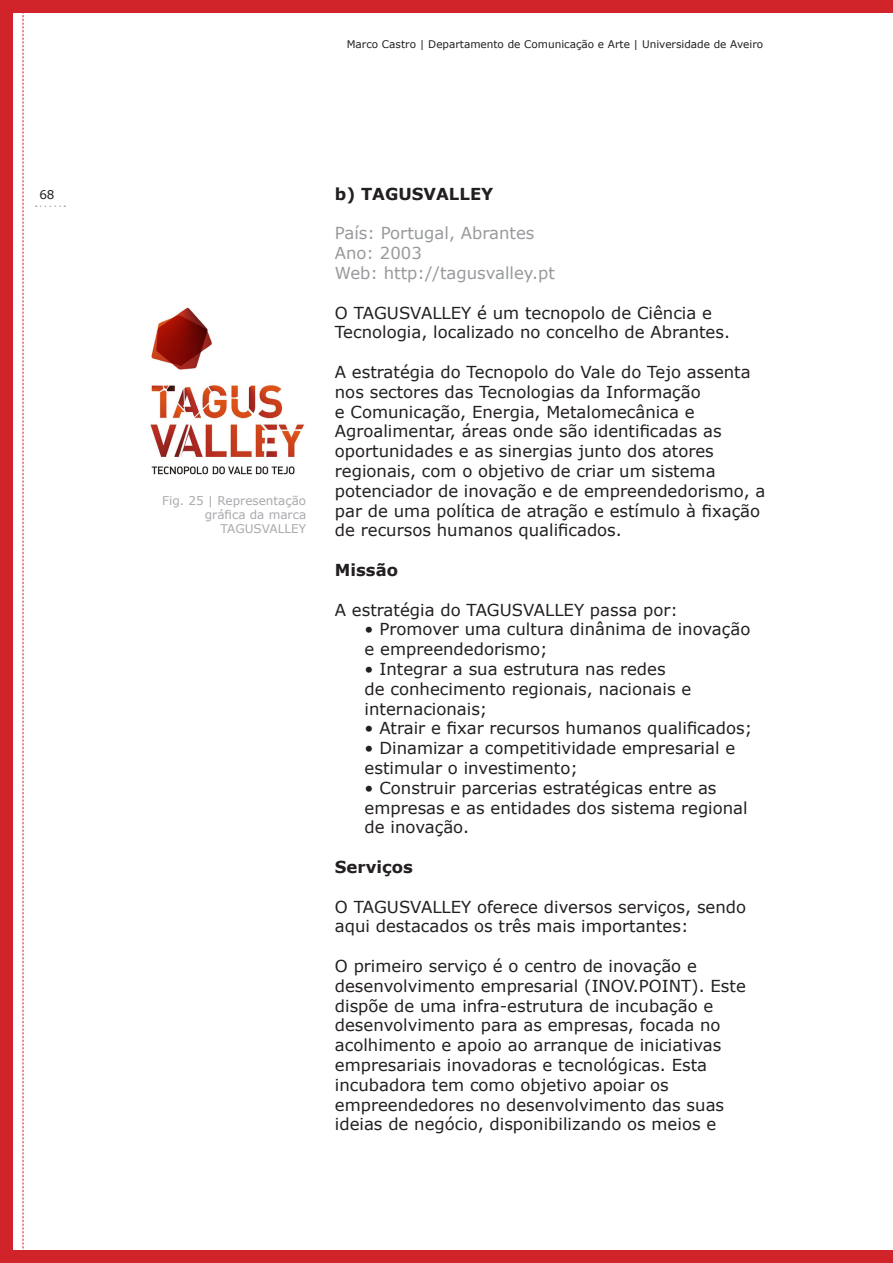
<style>
.page{position:relative;width:893px;height:1263px;background:#fff}
.page>*{position:absolute;margin:0;border:0;box-sizing:border-box;transform-origin:0 0}
.t1{font:16.5px/19.8px "Verdana";color:#231f20}
.t2{font:16.5px/19.8px "Verdana";color:#97999c}
.t3{font:700 16.5px "Verdana";color:#231f20}
.t4{font:12px/14.4px "Verdana";color:#a8a9ad;text-align:right}
.t5{font:12px "Verdana";color:#231f20}
.t6{font:10.5px "Verdana";color:#231f20}
</style>
<div class="page">
<svg style="left:36px;top:205px;width:29px;height:2px"></svg>
<img style="left:150px;top:307px;width:155px;height:168px">
<div style="left:0;top:0;width:13px;height:1263px;background:#d1232a"></div>
<svg style="left:23px;top:13px;width:1px;height:1237px"></svg>
<div style="left:0;top:1250px;width:893px;height:13px;background:#d1232a"></div>
<div style="left:0;top:0;width:893px;height:13px;background:#d1232a"></div>
<p class="t6" style="left:347px;top:38px;width:418px">Marco Castro | Departamento de Comunicação e Arte | Universidade de Aveiro</p>
<p class="t5" style="left:39px;top:187px;width:17px">68</p>
<p class="t3" style="left:335px;top:183px;width:160px">b) TAGUSVALLEY</p>
<p class="t2" style="left:335px;top:223px;width:222px">País: Portugal, Abrantes<br>Ano: 2003<br>Web: http://tagusvalley.pt</p>
<p class="t1" style="left:335px;top:302px;width:397px">O TAGUSVALLEY é um tecnopolo de Ciência e<br>Tecnologia, localizado no concelho de Abrantes.</p>
<p class="t1" style="left:335px;top:361px;width:432px">A estratégia do Tecnopolo do Vale do Tejo assenta nos sectores das Tecnologias da Informação<br>e Comunicação, Energia, Metalomecânica e Agroalimentar, áreas onde são identificadas as oportunidades e as sinergias junto dos atores regionais, com o objetivo de criar um sistema potenciador de inovação e de empreendedorismo, a par de uma política de atração e estímulo à fixação de recursos humanos qualificados.</p>
<p class="t3" style="left:335px;top:559px;width:65px">Missão</p>
<p class="t1" style="left:335px;top:599px;width:345px">A estratégia do TAGUSVALLEY passa por:</p>
<p class="t1" style="left:365px;top:619px;width:387px">• Promover uma cultura dinânima de inovação e empreendedorismo;</p>
<p class="t1" style="left:365px;top:658px;width:328px">• Integrar a sua estrutura nas redes<br>de conhecimento regionais, nacionais e internacionais;</p>
<p class="t1" style="left:365px;top:718px;width:389px">• Atrair e fixar recursos humanos qualificados;</p>
<p class="t1" style="left:365px;top:738px;width:372px">• Dinamizar a competitividade empresarial e estimular o investimento;</p>
<p class="t1" style="left:365px;top:777px;width:385px">• Construir parcerias estratégicas entre as empresas e as entidades dos sistema regional de inovação.</p>
<p class="t3" style="left:335px;top:856px;width:80px">Serviços</p>
<p class="t1" style="left:335px;top:896px;width:413px">O TAGUSVALLEY oferece diversos serviços, sendo aqui destacados os três mais importantes:</p>
<p class="t1" style="left:335px;top:955px;width:413px">O primeiro serviço é o centro de inovação e desenvolvimento empresarial (INOV.POINT). Este dispõe de uma infra-estrutura de incubação e desenvolvimento para as empresas, focada no acolhimento e apoio ao arranque de iniciativas empresariais inovadoras e tecnológicas. Esta incubadora tem como objetivo apoiar os empreendedores no desenvolvimento das suas ideias de negócio, disponibilizando os meios e</p>
<p class="t4" style="left:162px;top:493px;width:146px">Fig. 25 | Representação gráfica da marca<br>TAGUSVALLEY</p>
</div>
